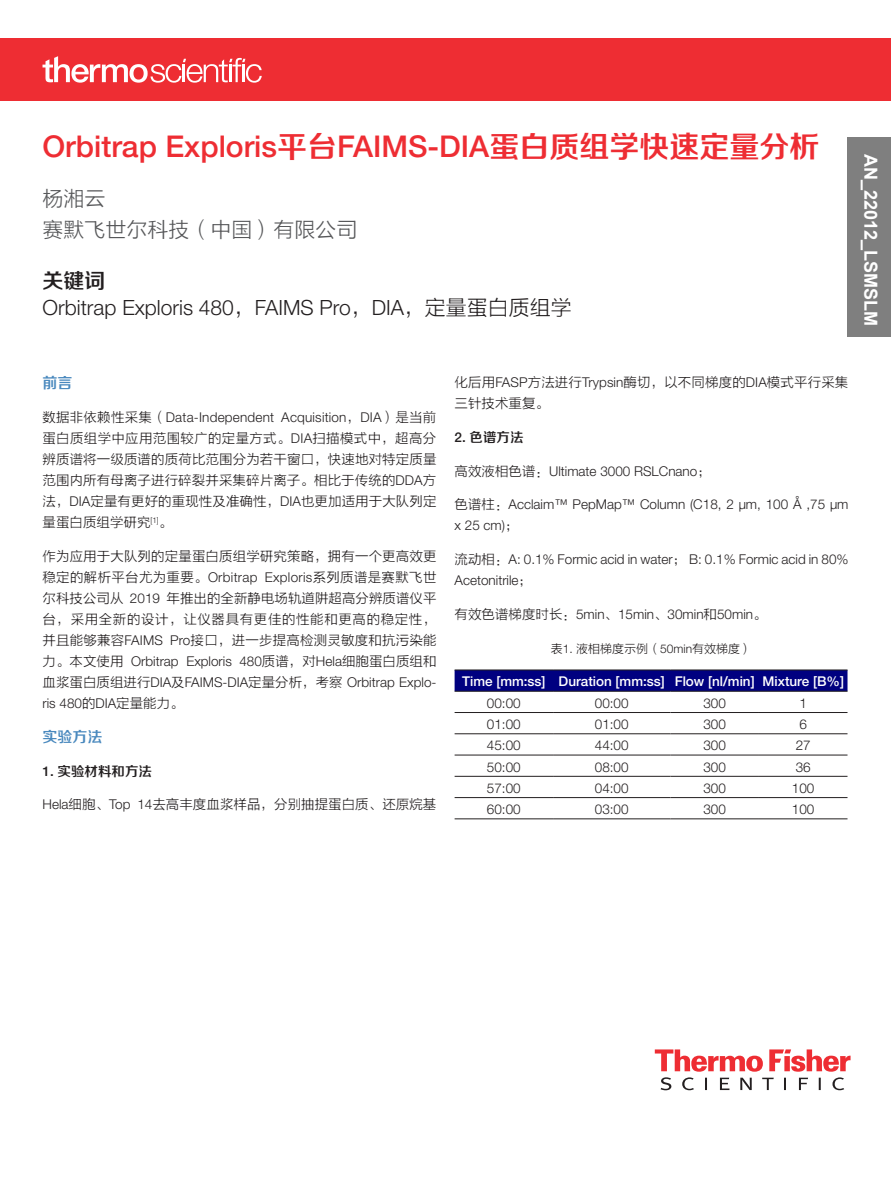
<style>
.page{position:relative;width:891px;height:1191px;background:#fff}
.page>*{position:absolute;margin:0;border:0;box-sizing:border-box;transform-origin:0 0}
.Headline{font:500 30px "Helvetica Neue LT Std";color:#ee2d33}
.Secondary_Header{font:300 21px/27px "Helvetica Neue LT Std";color:#231f20}
.Subhead_Main{font:21px "FZLTXHK";color:#57585a}
.t1{font:700 18px "Arial";color:#fff}
.t2{font:15px "FZZZHONGJW GB1 0";color:#4a89be}
.t3{font:13.5px/21px "FZLTXHK";letter-spacing:.005em;color:#231f20;text-align:justify}
.t4{font:300 13.5px/21px "Helvetica Neue LT Std";color:#231f20}
.t5{font:500 13.5px "Helvetica Neue LT Std";color:#fff}
.t6{font:13.5px "FZZZHONGJW GB1 0";color:#231f20}
.t7{font:12px "FZLTXHK";color:#231f20}
.s1{font-family:"FZZZHONGJW GB1 0";font-weight:400}
.s2{font-family:"FZLTXHK";font-weight:400}
.s3{font-family:"Helvetica Neue LT Std";font-weight:300}
.s4{font-family:"Helvetica Neue LT Std";font-weight:500}
</style>
<div class="page">
<div style="left:0;top:38px;width:891px;height:63px;background:#ee2d33"></div>
<svg style="left:43px;top:56px;width:219px;height:27px"></svg>
<svg style="left:655px;top:1049px;width:108px;height:22px"></svg>
<svg style="left:769px;top:1049px;width:82px;height:22px"></svg>
<svg style="left:661px;top:1077px;width:183px;height:13px"></svg>
<svg style="left:455px;top:670px;width:393px;height:21px;background:#01017c"></svg>
<hr style="left:455px;top:669px;width:98px;height:1px;background:#231f20">
<hr style="left:553px;top:669px;width:117px;height:1px;background:#231f20">
<hr style="left:670px;top:669px;width:89px;height:1px;background:#231f20">
<hr style="left:759px;top:669px;width:89px;height:1px;background:#231f20">
<hr style="left:455px;top:691px;width:98px;height:1px;background:#231f20">
<hr style="left:553px;top:691px;width:117px;height:1px;background:#231f20">
<hr style="left:670px;top:691px;width:89px;height:1px;background:#231f20">
<hr style="left:759px;top:691px;width:89px;height:1px;background:#231f20">
<hr style="left:455px;top:712px;width:98px;height:1px;background:#231f20">
<hr style="left:553px;top:712px;width:117px;height:1px;background:#231f20">
<hr style="left:670px;top:712px;width:89px;height:1px;background:#231f20">
<hr style="left:759px;top:712px;width:89px;height:1px;background:#231f20">
<hr style="left:455px;top:733px;width:98px;height:1px;background:#231f20">
<hr style="left:553px;top:733px;width:117px;height:1px;background:#231f20">
<hr style="left:670px;top:733px;width:89px;height:1px;background:#231f20">
<hr style="left:759px;top:733px;width:89px;height:1px;background:#231f20">
<hr style="left:455px;top:755px;width:98px;height:1px;background:#231f20">
<hr style="left:553px;top:755px;width:117px;height:1px;background:#231f20">
<hr style="left:670px;top:755px;width:89px;height:1px;background:#231f20">
<hr style="left:759px;top:755px;width:89px;height:1px;background:#231f20">
<hr style="left:455px;top:776px;width:98px;height:1px;background:#231f20">
<hr style="left:553px;top:776px;width:117px;height:1px;background:#231f20">
<hr style="left:670px;top:776px;width:89px;height:1px;background:#231f20">
<hr style="left:759px;top:776px;width:89px;height:1px;background:#231f20">
<hr style="left:455px;top:797px;width:98px;height:1px;background:#231f20">
<hr style="left:553px;top:797px;width:117px;height:1px;background:#231f20">
<hr style="left:670px;top:797px;width:89px;height:1px;background:#231f20">
<hr style="left:759px;top:797px;width:89px;height:1px;background:#231f20">
<hr style="left:455px;top:818px;width:98px;height:1px;background:#231f20">
<hr style="left:553px;top:818px;width:117px;height:1px;background:#231f20">
<hr style="left:670px;top:818px;width:89px;height:1px;background:#231f20">
<hr style="left:759px;top:818px;width:89px;height:1px;background:#231f20">
<div style="left:847px;top:137px;width:44px;height:200px;background:#7f7f7f"></div>
<p class="Headline" style="left:43px;top:128px;width:778px">Orbitrap Exploris<span class="s1">平台</span>FAIMS-DIA<span class="s1">蛋白质组学快速定量分析</span></p>
<p class="Subhead_Main" style="left:43px;top:187px;width:64px">杨湘云</p>
<p class="Subhead_Main" style="left:43px;top:218px;width:317px">赛默飞世尔科技（中国）有限公司</p>
<p class="Secondary_Header" style="left:43px;top:267px;width:531px"><span class="s1">关键词<br></span>Orbitrap Exploris 480<span class="s2">，</span>FAIMS Pro<span class="s2">，</span>DIA<span class="s2">，定量蛋白质组学</span></p>
<h3 class="t1" style="left:884px;top:154px;width:174px;rotate:90deg">AN_22012_LSMSLM</h3>
<p class="t2" style="left:43px;top:375px;width:31px">前言</p>
<p class="t3" style="left:43px;top:407px;width:396px">数据非依赖性采集（<span class="s3">Data-Independent Acquisition</span>，<span class="s3">DIA</span>）是当前蛋白质组学中应用范围较广的定量方式。<span class="s3">DIA</span>扫描模式中，超高分辨质谱将一级质谱的质荷比范围分为若干窗口，快速地对特定质量范围内所有母离子进行碎裂并采集碎片离子。相比于传统的<span class="s3">DDA</span>方法，<span class="s3">DIA</span>定量有更好的重现性及准确性，<span class="s3">DIA</span>也更加适用于大队列定量蛋白质组学研究<sup>[1]</sup>。</p>
<p class="t3" style="left:43px;top:546px;width:396px">作为应用于大队列的定量蛋白质组学研究策略，拥有一个更高效更稳定的解析平台尤为重要。<span class="s3">Orbitrap Exploris</span>系列质谱是赛默飞世尔科技公司从 <span class="s3">2019</span> 年推出的全新静电场轨道阱超高分辨质谱仪平台，采用全新的设计，让仪器具有更佳的性能和更高的稳定性，并且能够兼容<span class="s3">FAIMS Pro</span>接口，进一步提高检测灵敏度和抗污染能力。本文使用 <span class="s3">Orbitrap Exploris 480</span>质谱，对<span class="s3">Hela</span>细胞蛋白质组和血浆蛋白质组进行<span class="s3">DIA</span>及<span class="s3">FAIMS-DIA</span>定量分析，考察 <span class="s3">Orbitrap Explo&shy;ris 480</span>的<span class="s3">DIA</span>定量能力。</p>
<p class="t2" style="left:43px;top:728px;width:61px">实验方法</p>
<p class="t6" style="left:43px;top:763px;width:111px"><span class="s4">1.</span> 实验材料和方法</p>
<p class="t3" style="left:43px;top:794px;width:395px"><span class="s3">Hela</span>细胞、<span class="s3">Top 14</span>去高丰度血浆样品，分别抽提蛋白质、还原烷基</p>
<p class="t3" style="left:455px;top:372px;width:395px">化后用<span class="s3">FASP</span>方法进行<span class="s3">Trypsin</span>酶切，以不同梯度的<span class="s3">DIA</span>模式平行采集三针技术重复。</p>
<p class="t6" style="left:455px;top:430px;width:71px"><span class="s4">2.</span> 色谱方法</p>
<p class="t4" style="left:455px;top:460px;width:258px"><span class="s2">高效液相色谱：</span>Ultimate 3000 RSLCnano<span class="s2">；</span></p>
<p class="t4" style="left:455px;top:494px;width:395px"><span class="s2">色谱柱：</span>Acclaim™ PepMap™ Column (C18, 2 μm, 100 Å ,75 μm x 25 cm)<span class="s2">；</span></p>
<p class="t4" style="left:455px;top:548px;width:395px"><span class="s2">流动相：</span>A: 0.1% Formic acid in water<span class="s2">；</span> B: 0.1% Formic acid in 80%<br>Acetonitrile<span class="s2">；</span></p>
<p class="t4" style="left:455px;top:603px;width:314px"><span class="s2">有效色谱梯度时长：</span>5min<span class="s2">、</span>15min<span class="s2">、</span>30min<span class="s2">和</span>50min<span class="s2">。</span></p>
<p class="t7" style="left:551px;top:642px;width:203px">表<span class="s3">1.</span> 液相梯度示例（<span class="s3">50min</span>有效梯度）</p>
<p class="t5" style="left:462px;top:673px;width:85px">Time [mm:ss]</p>
<p class="t5" style="left:559px;top:673px;width:108px">Duration [mm:ss]</p>
<p class="t5" style="left:675px;top:673px;width:82px">Flow [nl/min]</p>
<p class="t5" style="left:763px;top:673px;width:83px">Mixture [B%]</p>
<p class="t4" style="left:487px;top:692px;width:35px">00:00</p>
<p class="t4" style="left:595px;top:692px;width:35px">00:00</p>
<p class="t4" style="left:703px;top:692px;width:24px">300</p>
<p class="t4" style="left:799px;top:692px;width:9px">1</p>
<p class="t4" style="left:487px;top:713px;width:35px">01:00</p>
<p class="t4" style="left:595px;top:713px;width:35px">01:00</p>
<p class="t4" style="left:703px;top:713px;width:24px">300</p>
<p class="t4" style="left:799px;top:713px;width:9px">6</p>
<p class="t4" style="left:487px;top:734px;width:35px">45:00</p>
<p class="t4" style="left:595px;top:734px;width:35px">44:00</p>
<p class="t4" style="left:703px;top:734px;width:24px">300</p>
<p class="t4" style="left:796px;top:734px;width:17px">27</p>
<p class="t4" style="left:487px;top:756px;width:35px">50:00</p>
<p class="t4" style="left:595px;top:756px;width:35px">08:00</p>
<p class="t4" style="left:703px;top:756px;width:24px">300</p>
<p class="t4" style="left:796px;top:756px;width:17px">36</p>
<p class="t4" style="left:487px;top:777px;width:35px">57:00</p>
<p class="t4" style="left:595px;top:777px;width:35px">04:00</p>
<p class="t4" style="left:703px;top:777px;width:24px">300</p>
<p class="t4" style="left:792px;top:777px;width:24px">100</p>
<p class="t4" style="left:487px;top:798px;width:35px">60:00</p>
<p class="t4" style="left:595px;top:798px;width:35px">03:00</p>
<p class="t4" style="left:703px;top:798px;width:24px">300</p>
<p class="t4" style="left:792px;top:798px;width:24px">100</p>
</div>
